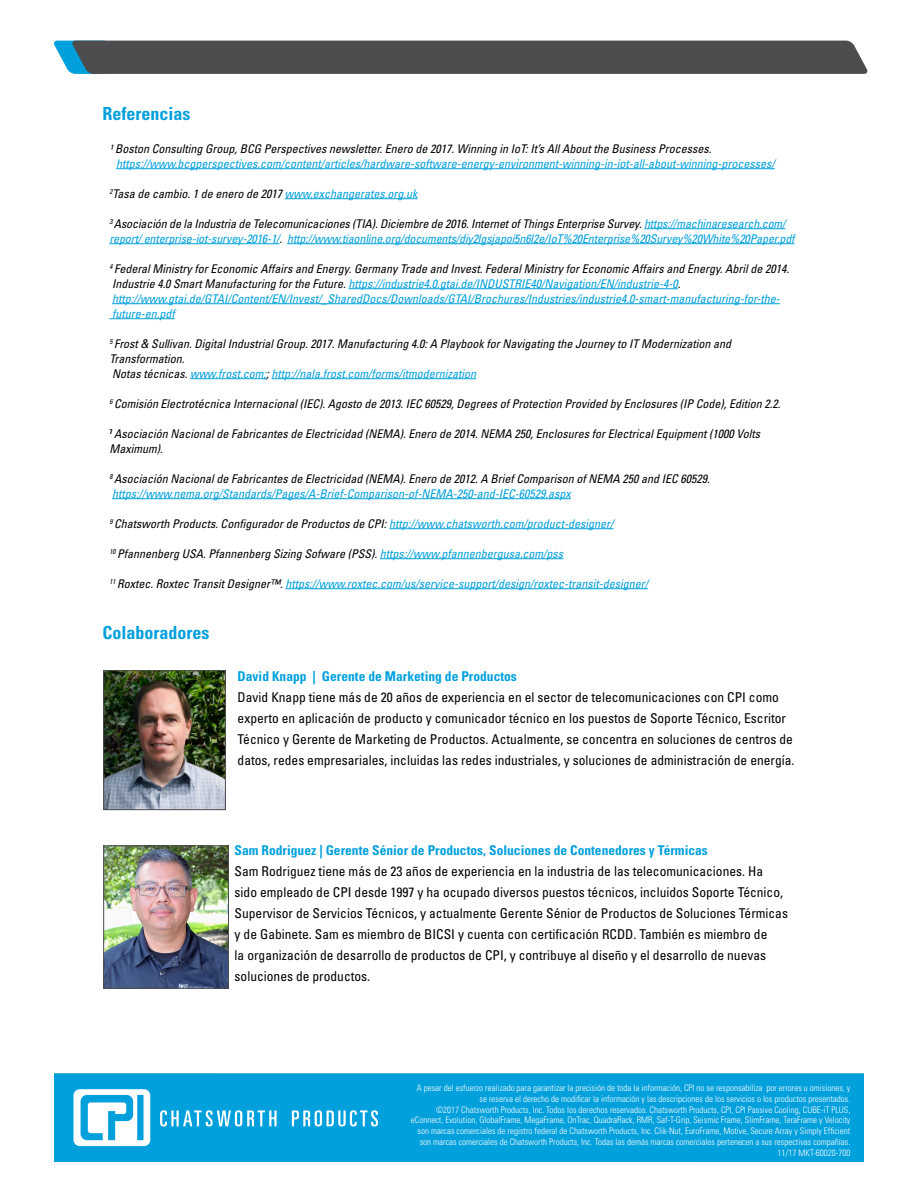
<style>
.page{position:relative;width:918px;height:1188px;background:#fff}
.page>*{position:absolute;margin:0;border:0;box-sizing:border-box;transform-origin:0 0}
.t1{font:700 condensed 18px "Univers LT Std";color:#00a0dd}
.t2{font:condensed 13.5px/21px "Univers LT Std";color:#000}
.t3{font:700 condensed 13.5px "Univers LT Std";color:#00a0dd}
.t4{font:italic condensed 12px/15px "Univers LT Std";color:#000}
.t5{font:italic condensed 12px/15px "Univers LT Std";color:#00a0dd}
.t6{font:300 condensed 9px/10.8px "Univers LT Std";color:#fff;text-align:right}
.s1{color:#00a0dd}
.s2{color:#000}
</style>
<div class="page">
<div style="left:54px;top:1073px;width:810px;height:89px;background:#00a0dd"></div>
<svg style="left:73px;top:1089px;width:77px;height:57px"></svg>
<svg style="left:160px;top:1110px;width:117px;height:16px"></svg>
<svg style="left:292px;top:1110px;width:86px;height:16px"></svg>
<svg style="left:54px;top:41px;width:814px;height:33px;background:#4f5255"></svg>
<hr style="left:116px;top:168px;width:659px;height:1px;background:#00a0dd">
<hr style="left:285px;top:198px;width:133px;height:1px;background:#00a0dd">
<hr style="left:644px;top:228px;width:141px;height:1px;background:#00a0dd">
<hr style="left:109px;top:243px;width:170px;height:1px;background:#00a0dd">
<hr style="left:287px;top:243px;width:508px;height:1px;background:#00a0dd">
<hr style="left:349px;top:288px;width:329px;height:1px;background:#00a0dd">
<hr style="left:112px;top:303px;width:668px;height:1px;background:#00a0dd">
<hr style="left:109px;top:318px;width:66px;height:1px;background:#00a0dd">
<hr style="left:190px;top:378px;width:76px;height:1px;background:#00a0dd">
<hr style="left:272px;top:378px;width:204px;height:1px;background:#00a0dd">
<hr style="left:112px;top:498px;width:459px;height:1px;background:#00a0dd">
<hr style="left:389px;top:528px;width:225px;height:1px;background:#00a0dd">
<hr style="left:380px;top:558px;width:183px;height:1px;background:#00a0dd">
<hr style="left:285px;top:588px;width:363px;height:1px;background:#00a0dd">
<img style="left:105px;top:672px;width:119px;height:136px">
<div style="left:103px;top:670px;width:123px;height:140px;border:1px solid #4d4d4f"></div>
<img style="left:105px;top:848px;width:122px;height:139px">
<div style="left:103px;top:846px;width:126px;height:143px;border:1px solid #4d4d4f"></div>
<h1 class="t1" style="left:103px;top:102px;width:90px">Referencias</h1>
<p class="t4" style="left:109px;top:141px;width:604px">¹ Boston Consulting Group, BCG Perspectives newsletter. Enero de 2017. Winning in IoT: It’s All About the Business Processes.</p>
<p class="t5" style="left:116px;top:156px;width:660px">https://www.bcgperspectives.com/content/articles/hardware-software-energy-environment-winning-in-iot-all-about-winning-processes/</p>
<p class="t4" style="left:109px;top:186px;width:310px"><sup>2</sup>Tasa de cambio. 1 de enero de 2017 <span class="s1">www.exchangerates.org.uk</span></p>
<p class="t5" style="left:109px;top:216px;width:687px"><sup>3</sup> <span class="s2">Asociación de la Industria de Telecomunicaciones (TIA). Diciembre de 2016. Internet of Things Enterprise Survey.</span> https://machinaresearch.com/ report/ enterprise-iot-survey-2016-1/<span class="s2">.</span> http://www.tiaonline.org/documents/diy2lgsjapoi5n6l2e/IoT%20Enterprise%20Survey%20White%20Paper.pdf</p>
<p class="t5" style="left:109px;top:261px;width:681px"><sup>4</sup> <span class="s2">Federal Ministry for Economic Affairs and Energy. Germany Trade and Invest. Federal Ministry for Economic Affairs and Energy. Abril de 2014.<br>Industrie 4.0 Smart Manufacturing for the Future.</span> https://industrie4.0.gtai.de/INDUSTRIE40/Navigation/EN/industrie-4-0<span class="s2">. </span>http://www.gtai.de/GTAI/Content/EN/Invest/_SharedDocs/Downloads/GTAI/Brochures/Industries/industrie4.0-smart-manufacturing-for-the&shy;future-en.pdf</p>
<p class="t4" style="left:109px;top:336px;width:623px"><sup>5</sup> Frost &amp; Sullivan. Digital Industrial Group. 2017. Manufacturing 4.0: A Playbook for Navigating the Journey to IT Modernization and<br>Transformation.<br>Notas técnicas. <span class="s1">www.frost.com;</span>; <span class="s1">http://nala.frost.com/forms/itmodernization</span></p>
<p class="t4" style="left:109px;top:396px;width:673px"><sup>6</sup> Comisión Electrotécnica Internacional (IEC). Agosto de 2013. IEC 60529, Degrees of Protection Provided by Enclosures (IP Code), Edition 2.2.</p>
<p class="t4" style="left:109px;top:426px;width:652px"><sup>7</sup> Asociación Nacional de Fabricantes de Electricidad (NEMA). Enero de 2014. NEMA 250, Enclosures for Electrical Equipment (1000 Volts<br>Maximum).</p>
<p class="t4" style="left:109px;top:471px;width:602px"><sup>8</sup> Asociación Nacional de Fabricantes de Electricidad (NEMA). Enero de 2012. A Brief Comparison of NEMA 250 and IEC 60529. <span class="s1">https://www.nema.org/Standards/Pages/A-Brief-Comparison-of-NEMA-250-and-IEC-60529.aspx</span></p>
<p class="t4" style="left:109px;top:516px;width:506px"><sup>9</sup> Chatsworth Products. Configurador de Productos de CPI: <span class="s1">http://www.chatsworth.com/product-designer/</span></p>
<p class="t4" style="left:109px;top:546px;width:455px"><sup>10</sup> Pfannenberg USA. Pfannenberg Sizing Sofware (PSS). <span class="s1">https://www.pfannenbergusa.com/pss</span></p>
<p class="t5" style="left:109px;top:576px;width:540px"><sup>11</sup> <span class="s2">Roxtec. Roxtec Transit Designer™.</span> https://www.roxtec.com/us/service-support/design/roxtec-transit-designer/</p>
<h1 class="t1" style="left:103px;top:621px;width:108px">Colaboradores</h1>
<p class="t3" style="left:238px;top:667px;width:281px">David Knapp | Gerente de Marketing de Productos</p>
<p class="t2" style="left:238px;top:686px;width:559px">David Knapp tiene más de 20 años de experiencia en el sector de telecomunicaciones con CPI como experto en aplicación de producto y comunicador técnico en los puestos de Soporte Técnico, Escritor Técnico y Gerente de Marketing de Productos. Actualmente, se concentra en soluciones de centros de datos, redes empresariales, incluidas las redes industriales, y soluciones de administración de energía.</p>
<p class="t3" style="left:235px;top:841px;width:475px">Sam Rodriguez | Gerente Sénior de Productos, Soluciones de Contenedores y Térmicas</p>
<p class="t2" style="left:235px;top:860px;width:555px">Sam Rodriguez tiene más de 23 años de experiencia en la industria de las telecomunicaciones. Ha sido empleado de CPI desde 1997 y ha ocupado diversos puestos técnicos, incluidos Soporte Técnico, Supervisor de Servicios Técnicos, y actualmente Gerente Sénior de Productos de Soluciones Térmicas y de Gabinete. Sam es miembro de BICSI y cuenta con certificación RCDD. También es miembro de<br>la organización de desarrollo de productos de CPI, y contribuye al diseño y el desarrollo de nuevas soluciones de productos.</p>
<p class="t6" style="left:411px;top:1082px;width:441px">A pesar del esfuerzo realizado para garantizar la precisión de toda la información, CPI no se responsabiliza por errores u omisiones, y se reserva el derecho de modificar la información y las descripciones de los servicios o los productos presentados.<br>©2017 Chatsworth Products, Inc. Todos los derechos reservados. Chatsworth Products, CPI, CPI Passive Cooling, CUBE-iT PLUS, eConnect, Evolution, GlobalFrame, MegaFrame, OnTrac, QuadraRack, RMR, Saf-T-Grip, Seismic Frame, SlimFrame, TeraFrame y Velocity son marcas comerciales de registro federal de Chatsworth Products, Inc. Clik-Nut, EuroFrame, Motive, Secure Array y Simply Efficient son marcas comerciales de Chatsworth Products, Inc. Todas las demás marcas comerciales pertenecen a sus respectivas compañías.<br>11/17 MKT-60020-700</p>
</div>
